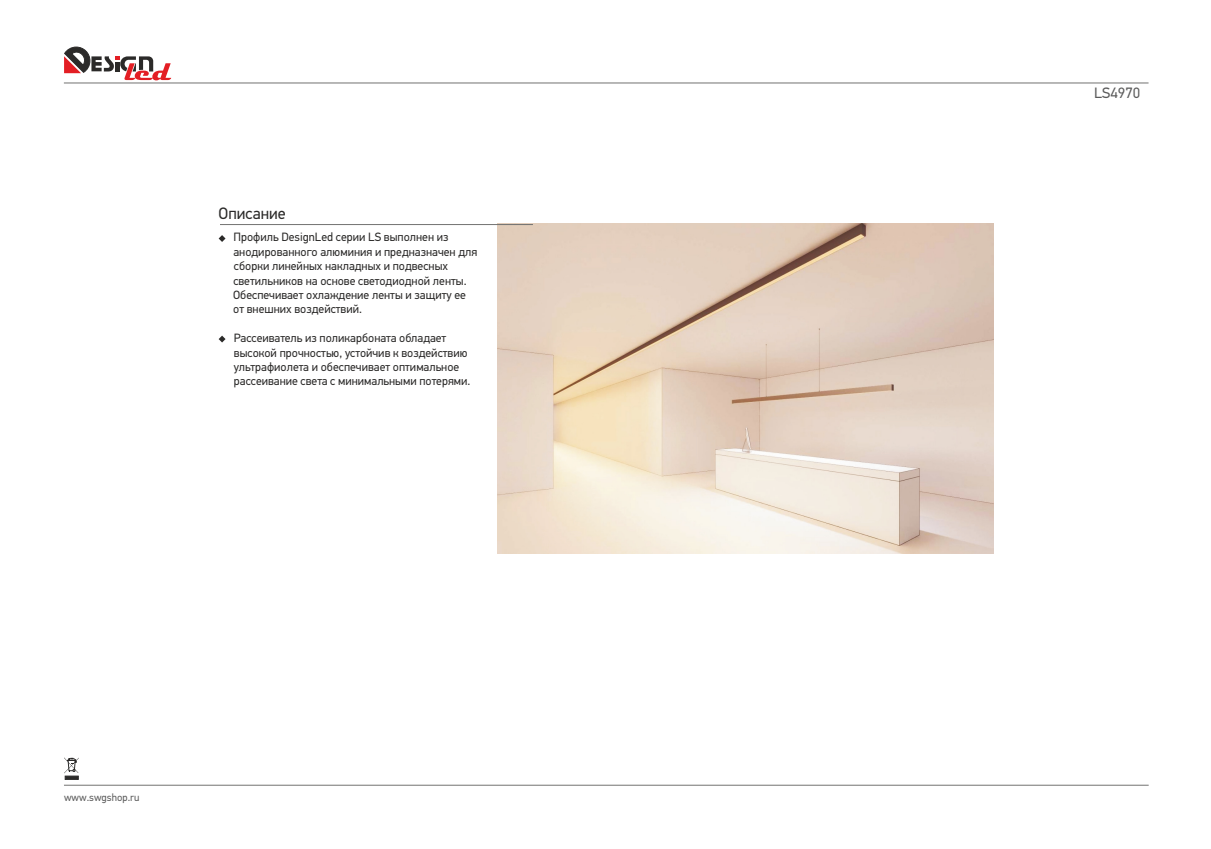
<style>
.page{position:relative;width:1211px;height:849px;background:#fff}
.page>*{position:absolute;margin:0;border:0;box-sizing:border-box;transform-origin:0 0}
.t1{font:16.5px "PF Din Text Pro";color:#2b2a29}
.t2{font:15px "PF Din Text Pro";color:#5b5b5b}
.t3{font:12px/14.4px "PF Din Text Pro";color:#2b2a29}
.t4{font:10.5px "PF Din Text Pro";color:#5b5b5b}
</style>
<div class="page">
<svg style="left:219px;top:235px;width:6px;height:7px"></svg>
<img style="left:497px;top:224px;width:496px;height:329px">
<hr style="left:64px;top:83px;width:1084px;height:1px;background:#727271">
<hr style="left:220px;top:224px;width:313px;height:1px;background:#727271">
<hr style="left:64px;top:785px;width:1084px;height:1px;background:#727271">
<svg style="left:64px;top:757px;width:15px;height:23px"></svg>
<svg style="left:64px;top:46px;width:107px;height:34px"></svg>
<svg style="left:219px;top:336px;width:6px;height:7px"></svg>
<h1 class="t1" style="left:219px;top:206px;width:69px">Описание</h1>
<p class="t3" style="left:233px;top:231px;width:245px">Профиль DesignLed серии LS выполнен из анодированного алюминия и предназначен для сборки линейных накладных и подвесных</p>
<p class="t3" style="left:233px;top:289px;width:234px">Обеспечивает охлаждение ленты и защиту ее от внешних воздействий.</p>
<p class="t3" style="left:233px;top:275px;width:235px">светильников на основе светодиодной ленты.</p>
<p class="t3" style="left:234px;top:332px;width:238px">Рассеиватель из поликарбоната обладает высокой прочностью, устойчив к воздействию ультрафиолета и обеспечивает оптимальное рассеивание света с минимальными потерями.</p>
<p class="t4" style="left:64px;top:793px;width:77px">www.swgshop.ru</p>
<p class="t2" style="left:1094px;top:87px;width:48px">LS4970</p>
</div>
